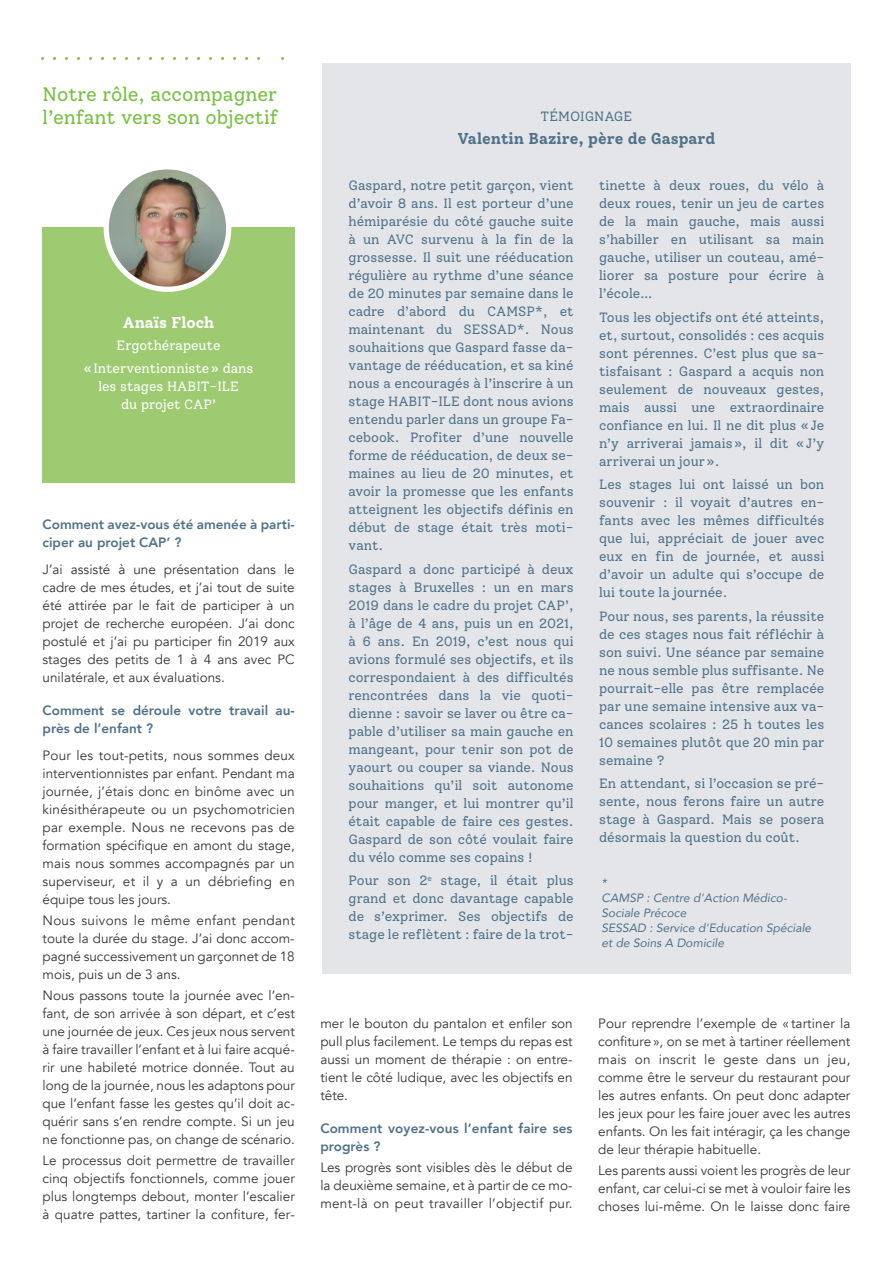
<style>
.page{position:relative;width:893px;height:1263px;background:#fff}
.page>*{position:absolute;margin:0;border:0;box-sizing:border-box;transform-origin:0 0}
.t1{font:19.5px/22.5px "Solway";color:#77c043}
.t2{font:700 15.75px "Solway";color:#507289}
.t3{font:700 15.75px "Solway";color:#fff}
.t4{font:13.5px/18px "Solway";color:#507289;text-align:justify}
.t5{font:13.5px/18px "Avenir";color:#393536;text-align:justify}
.t6{font:800 13.5px/18px "Avenir";color:#507289}
.t7{font:13.5px/22.5px "Solway";color:#fff;text-align:center}
.t8{font:italic 12px/15px "Avenir";color:#507289}
</style>
<div class="page">
<svg style="left:43px;top:57px;width:241px;height:3px"></svg>
<div style="left:43px;top:227px;width:252px;height:255px;background:#9ecb71"></div>
<img style="left:106px;top:167px;width:123px;height:122px;border-radius:50%">
<div style="left:104px;top:164px;width:127px;height:128px;border:5px solid #fff;border-radius:50%"></div>
<div style="left:322px;top:64px;width:528px;height:910px;background:#e4e5e9"></div>
<h1 class="t1" style="left:43px;top:83px;width:237px">Notre rôle, accompagner l’enfant vers son objectif</h1>
<p class="t3" style="left:123px;top:313px;width:93px">Anaïs Floch</p>
<p class="t7" style="left:84px;top:334px;width:171px">Ergothérapeute<br>« Interventionniste » dans</p>
<p class="t7" style="left:98px;top:377px;width:142px;line-height:18px">les stages HABIT-ILE du projet CAP’</p>
<p class="t6" style="left:43px;top:515px;width:254px">Comment avez-vous été amenée à parti&shy;ciper au projet CAP’ ?</p>
<p class="t5" style="left:43px;top:560px;width:254px">J’ai assisté à une présentation dans le cadre de mes études, et j’ai tout de suite été attirée par le fait de participer à un projet de recherche européen. J’ai donc postulé et j’ai pu participer fin 2019 aux stages des petits de 1 à 4 ans avec PC unilatérale, et aux évaluations.</p>
<p class="t6" style="left:43px;top:701px;width:254px">Comment se déroule votre travail au&shy;près de l’enfant ?</p>
<p class="t5" style="left:43px;top:746px;width:254px">Pour les tout-petits, nous sommes deux interventionnistes par enfant. Pendant ma journée, j’étais donc en binôme avec un kinésithérapeute ou un psychomotricien par exemple. Nous ne recevons pas de formation spécifique en amont du stage, mais nous sommes accompagnés par un superviseur, et il y a un débriefing en équipe tous les jours.</p>
<p class="t5" style="left:43px;top:911px;width:254px">Nous suivons le même enfant pendant toute la durée du stage. J’ai donc accom&shy;pagné successivement un garçonnet de 18 mois, puis un de 3 ans.</p>
<p class="t5" style="left:43px;top:986px;width:254px">Nous passons toute la journée avec l’en&shy;fant, de son arrivée à son départ, et c’est une journée de jeux. Ces jeux nous servent à faire travailler l’enfant et à lui faire acqué&shy;rir une habileté motrice donnée. Tout au long de la journée, nous les adaptons pour que l’enfant fasse les gestes qu’il doit ac&shy;quérir sans s’en rendre compte. Si un jeu ne fonctionne pas, on change de scénario.</p>
<p class="t5" style="left:43px;top:1151px;width:254px">Le processus doit permettre de travailler cinq objectifs fonctionnels, comme jouer plus longtemps debout, monter l’escalier à quatre pattes, tartiner la confiture, fer-</p>
<p class="t4" style="left:541px;top:107px;width:93px">TÉMOIGNAGE</p>
<p class="t2" style="left:458px;top:129px;width:259px">Valentin Bazire, père de Gaspard</p>
<p class="t4" style="left:348px;top:176px;width:227px">Gaspard, notre petit garçon, vient d’avoir 8 ans. Il est porteur d’une hémiparésie du côté gauche suite à un AVC survenu à la fin de la grossesse. Il suit une rééducation régulière au rythme d’une séance de 20 minutes par semaine dans le cadre d’abord du CAMSP*, et maintenant du SESSAD*. Nous souhaitions que Gaspard fasse da&shy;vantage de rééducation, et sa kiné nous a encouragés à l’inscrire à un stage HABIT-ILE dont nous avions entendu parler dans un groupe Fa&shy;cebook. Profiter d’une nouvelle forme de rééducation, de deux se&shy;maines au lieu de 20 minutes, et avoir la promesse que les enfants atteignent les objectifs définis en début de stage était très moti&shy;vant.</p>
<p class="t4" style="left:348px;top:560px;width:227px">Gaspard a donc participé à deux stages à Bruxelles : un en mars 2019 dans le cadre du projet CAP’, à l’âge de 4 ans, puis un en 2021, à 6 ans. En 2019, c’est nous qui avions formulé ses objectifs, et ils correspondaient à des difficultés rencontrées dans la vie quoti&shy;dienne : savoir se laver ou être ca&shy;pable d’utiliser sa main gauche en mangeant, pour tenir son pot de yaourt ou couper sa viande. Nous souhaitions qu’il soit autonome pour manger, et lui montrer qu’il était capable de faire ces gestes.<br>Gaspard de son côté voulait faire du vélo comme ses copains !</p>
<p class="t4" style="left:348px;top:871px;width:227px">Pour son 2<sup>e</sup> stage, il était plus grand et donc davantage capable de s’exprimer. Ses objectifs de stage le reflètent : faire de la trot-</p>
<p class="t4" style="left:599px;top:176px;width:227px">tinette à deux roues, du vélo à deux roues, tenir un jeu de cartes de la main gauche, mais aussi s’habiller en utilisant sa main gauche, utiliser un couteau, amé&shy;liorer sa posture pour écrire à l’école…</p>
<p class="t4" style="left:599px;top:308px;width:227px">Tous les objectifs ont été atteints, et, surtout, consolidés : ces acquis sont pérennes. C’est plus que sa&shy;tisfaisant : Gaspard a acquis non seulement de nouveaux gestes, mais aussi une extraordinaire confiance en lui. Il ne dit plus « Je n’y arriverai jamais », il dit « J’y arriverai un jour ».</p>
<p class="t4" style="left:599px;top:475px;width:227px">Les stages lui ont laissé un bon souvenir : il voyait d’autres en&shy;fants avec les mêmes difficultés que lui, appréciait de jouer avec eux en fin de journée, et aussi d’avoir un adulte qui s’occupe de lui toute la journée.</p>
<p class="t4" style="left:599px;top:607px;width:227px">Pour nous, ses parents, la réussite de ces stages nous fait réfléchir à son suivi. Une séance par semaine ne nous semble plus suffisante. Ne pourrait-elle pas être remplacée par une semaine intensive aux va&shy;cances scolaires : 25 h toutes les 10 semaines plutôt que 20 min par semaine ?</p>
<p class="t4" style="left:599px;top:774px;width:227px">En attendant, si l’occasion se pré&shy;sente, nous ferons faire un autre stage à Gaspard. Mais se posera désormais la question du coût.</p>
<p class="t8" style="left:602px;top:875px;width:211px">*<br>CAMSP : Centre d'Action Médico-<br>Sociale Précoce<br>SESSAD : Service d'Education Spéciale et de Soins A Domicile</p>
<p class="t5" style="left:320px;top:1014px;width:254px">mer le bouton du pantalon et enfiler son pull plus facilement. Le temps du repas est aussi un moment de thérapie : on entre&shy;tient le côté ludique, avec les objectifs en tête.</p>
<p class="t6" style="left:320px;top:1119px;width:254px">Comment voyez-vous l’enfant faire ses progrès ?</p>
<p class="t5" style="left:320px;top:1158px;width:254px">Les progrès sont visibles dès le début de la deuxième semaine, et à partir de ce mo&shy;ment-là on peut travailler l’objectif pur.</p>
<p class="t5" style="left:598px;top:1014px;width:254px">Pour reprendre l’exemple de « tartiner la confiture », on se met à tartiner réellement mais on inscrit le geste dans un jeu, comme être le serveur du restaurant pour les autres enfants. On peut donc adapter les jeux pour les faire jouer avec les autres enfants. On les fait intéragir, ça les change de leur thérapie habituelle.</p>
<p class="t5" style="left:598px;top:1161px;width:254px">Les parents aussi voient les progrès de leur enfant, car celui-ci se met à vouloir faire les choses lui-même. On le laisse donc faire</p>
</div>
